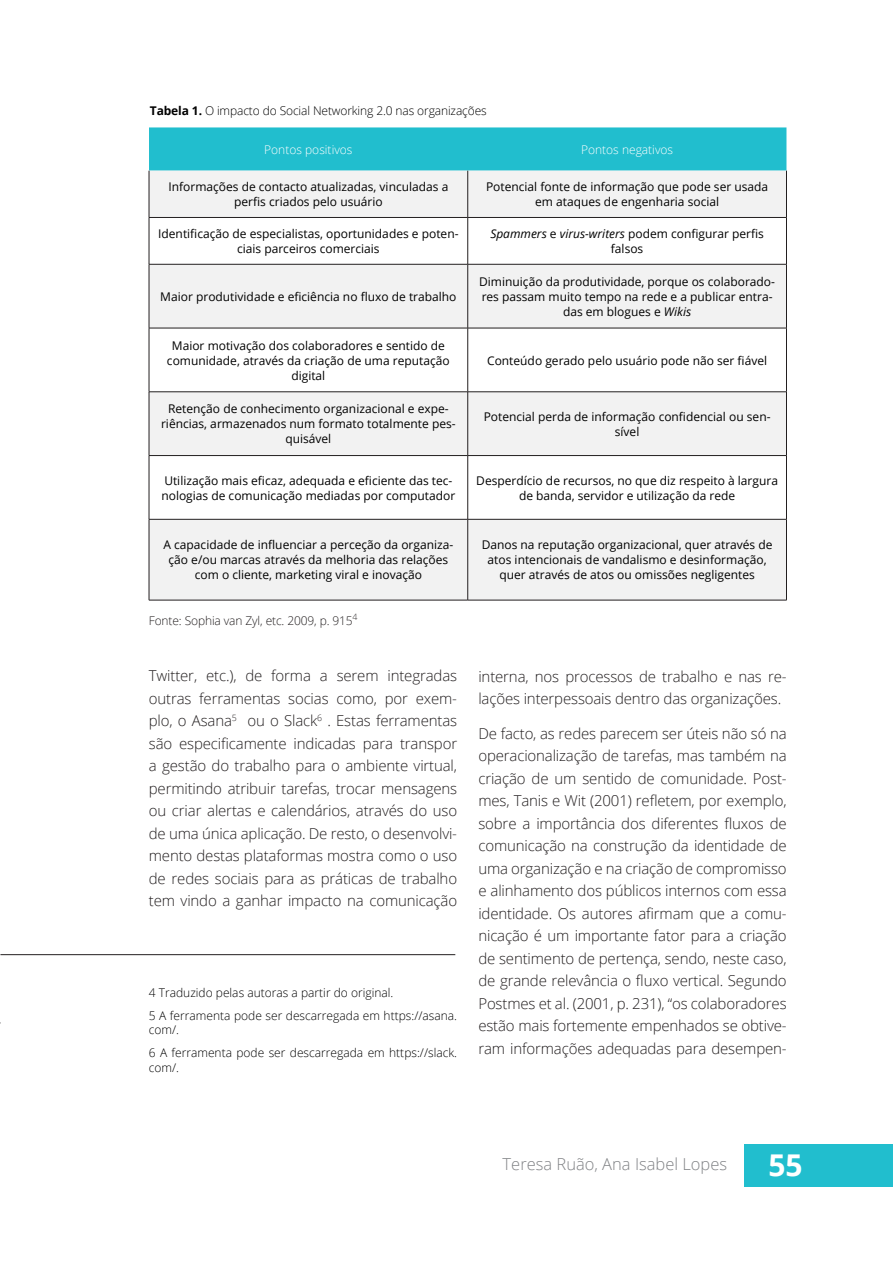
<style>
.page{position:relative;width:893px;height:1263px;background:#fff}
.page>*{position:absolute;margin:0;border:0;box-sizing:border-box;transform-origin:0 0}
.t1{font:700 30px "Open Sans";color:#fff}
.t2{font:300 16.5px "Open Sans";color:#808285}
.t3{font:300 15px/22.5px "Open Sans";letter-spacing:-.01em;color:#231f20;text-align:justify}
.t4{font:12px/15px "Open Sans";color:#000;text-align:center}
.t5{font:300 12px/23px "Open Sans";color:#000}
.t6{font:300 12px "Open Sans";letter-spacing:-.01em;color:#231f20}
.t7{font:300 12px "Open Sans";color:#fff}
.s1{font-weight:700}
.s2{font-style:italic}
</style>
<div class="page">
<div style="left:744px;top:1144px;width:149px;height:43px;background:#21bece"></div>
<hr style="left:0;top:954px;width:455px;height:1px;background:#231f20">
<div style="left:149px;top:127px;width:637px;height:44px;background:#21bece"></div>
<svg style="left:150px;top:171px;width:636px;height:429px;fill:#f2f2f2"></svg>
<hr style="left:149px;top:171px;width:1px;height:46px;background:#231f20">
<hr style="left:467px;top:171px;width:1px;height:46px;background:#231f20">
<hr style="left:786px;top:171px;width:1px;height:46px;background:#231f20">
<hr style="left:149px;top:217px;width:319px;height:1px;background:#231f20">
<hr style="left:149px;top:218px;width:1px;height:46px;background:#231f20">
<hr style="left:468px;top:217px;width:319px;height:1px;background:#231f20">
<hr style="left:467px;top:218px;width:1px;height:46px;background:#231f20">
<hr style="left:786px;top:218px;width:1px;height:46px;background:#231f20">
<hr style="left:149px;top:264px;width:319px;height:1px;background:#231f20">
<hr style="left:149px;top:264px;width:1px;height:64px;background:#231f20">
<hr style="left:468px;top:264px;width:319px;height:1px;background:#231f20">
<hr style="left:467px;top:264px;width:1px;height:64px;background:#231f20">
<hr style="left:786px;top:264px;width:1px;height:64px;background:#231f20">
<hr style="left:149px;top:328px;width:319px;height:1px;background:#231f20">
<hr style="left:149px;top:328px;width:1px;height:64px;background:#231f20">
<hr style="left:468px;top:328px;width:319px;height:1px;background:#231f20">
<hr style="left:467px;top:328px;width:1px;height:64px;background:#231f20">
<hr style="left:786px;top:328px;width:1px;height:64px;background:#231f20">
<hr style="left:149px;top:391px;width:319px;height:1px;background:#231f20">
<hr style="left:149px;top:392px;width:1px;height:63px;background:#231f20">
<hr style="left:468px;top:391px;width:319px;height:1px;background:#231f20">
<hr style="left:467px;top:392px;width:1px;height:63px;background:#231f20">
<hr style="left:786px;top:392px;width:1px;height:63px;background:#231f20">
<hr style="left:149px;top:455px;width:319px;height:1px;background:#231f20">
<hr style="left:149px;top:456px;width:1px;height:63px;background:#231f20">
<hr style="left:468px;top:455px;width:319px;height:1px;background:#231f20">
<hr style="left:467px;top:456px;width:1px;height:63px;background:#231f20">
<hr style="left:786px;top:456px;width:1px;height:63px;background:#231f20">
<hr style="left:149px;top:519px;width:319px;height:1px;background:#231f20">
<hr style="left:149px;top:519px;width:1px;height:81px;background:#231f20">
<hr style="left:468px;top:519px;width:319px;height:1px;background:#231f20">
<hr style="left:467px;top:519px;width:1px;height:81px;background:#231f20">
<hr style="left:786px;top:519px;width:1px;height:81px;background:#231f20">
<hr style="left:149px;top:600px;width:319px;height:1px;background:#231f20">
<hr style="left:468px;top:600px;width:319px;height:1px;background:#231f20">
<p class="t5" style="left:150px;top:99px;width:338px"><span class="s1">Tabela 1.</span> O impacto do Social Networking 2.0 nas organizações</p>
<p class="t7" style="left:264px;top:141px;width:90px">Pontos positivos</p>
<p class="t7" style="left:581px;top:141px;width:94px">Pontos negativos</p>
<p class="t4" style="left:168px;top:179px;width:281px">Informações de contacto atualizadas, vinculadas a perfis criados pelo usuário</p>
<p class="t4" style="left:486px;top:179px;width:284px">Potencial fonte de informação que pode ser usada em ataques de engenharia social</p>
<p class="t4" style="left:158px;top:226px;width:302px">Identificação de especialistas, oportunidades e poten&shy;ciais parceiros comerciais</p>
<p class="t4" style="left:490px;top:226px;width:275px"><span class="s2">Spammers</span> e <span class="s2">virus-writers</span> podem configurar perfis falsos</p>
<p class="t4" style="left:160px;top:289px;width:298px">Maior produtividade e eficiência no fluxo de trabalho</p>
<p class="t4" style="left:479px;top:274px;width:297px">Diminuição da produtividade, porque os colaborado&shy;res passam muito tempo na rede e a publicar entra&shy;das em blogues e <span class="s2">Wikis</span></p>
<p class="t4" style="left:167px;top:337px;width:284px">Maior motivação dos colaboradores e sentido de comunidade, através da criação de uma reputação digital</p>
<p class="t4" style="left:487px;top:352px;width:282px">Conteúdo gerado pelo usuário pode não ser fiável</p>
<p class="t4" style="left:161px;top:401px;width:296px">Retenção de conhecimento organizacional e expe&shy;riências, armazenados num formato totalmente pes&shy;quisável</p>
<p class="t4" style="left:484px;top:409px;width:288px">Potencial perda de informação confidencial ou sen&shy;sível</p>
<p class="t4" style="left:161px;top:472px;width:295px;text-align:left">Utilização mais eficaz, adequada e eficiente das tec&shy;nologias de comunicação mediadas por computador</p>
<p class="t4" style="left:476px;top:472px;width:303px">Desperdício de recursos, no que diz respeito à largura de banda, servidor e utilização da rede</p>
<p class="t4" style="left:163px;top:537px;width:291px">A capacidade de influenciar a perceção da organiza&shy;ção e/ou marcas através da melhoria das relações com o cliente, marketing viral e inovação</p>
<p class="t4" style="left:482px;top:537px;width:292px">Danos na reputação organizacional, quer através de atos intencionais de vandalismo e desinformação, quer através de atos ou omissões negligentes</p>
<p class="t6" style="left:149px;top:612px;width:210px">Fonte: Sophia van Zyl, etc. 2009, p. 915<sup>4</sup></p>
<p class="t3" style="left:149px;top:664px;width:310px">Twitter, etc.), de forma a serem integradas outras ferramentas socias como, por exem&shy;plo, o Asana<sup>5</sup> ou o Slack<sup>6</sup> . Estas ferramentas são especificamente indicadas para transpor a gestão do trabalho para o ambiente virtual, permitindo atribuir tarefas, trocar mensagens ou criar alertas e calendários, através do uso de uma única aplicação. De resto, o desenvolvi&shy;mento destas plataformas mostra como o uso de redes sociais para as práticas de trabalho tem vindo a ganhar impacto na comunicação</p>
<p class="t5" style="left:149px;top:981px;width:310px">4 Traduzido pelas autoras a partir do original.<br>5 A ferramenta pode ser descarregada em https://asana.</p>
<p class="t5" style="left:149px;top:1018px;width:310px">com/.<br>6 A ferramenta pode ser descarregada em https://slack.</p>
<p class="t5" style="left:149px;top:1055px;width:32px">com/.</p>
<p class="t3" style="left:478px;top:665px;width:310px">interna, nos processos de trabalho e nas re&shy;lações interpessoais dentro das organizações.</p>
<p class="t3" style="left:478px;top:722px;width:310px">De facto, as redes parecem ser úteis não só na operacionalização de tarefas, mas também na criação de um sentido de comunidade. Post&shy;mes, Tanis e Wit (2001) refletem, por exemplo, sobre a importância dos diferentes fluxos de comunicação na construção da identidade de uma organização e na criação de compromisso e alinhamento dos públicos internos com essa identidade. Os autores afirmam que a comu&shy;nicação é um importante fator para a criação de sentimento de pertença, sendo, neste caso, de grande relevância o fluxo vertical. Segundo Postmes et al. (2001, p. 231), “os colaboradores estão mais fortemente empenhados se obtive&shy;ram informações adequadas para desempen-</p>
<h2 class="t2" style="left:503px;top:1152px;width:226px">Teresa Ruão, Ana Isabel Lopes</h2>
<h1 class="t1" style="left:768px;top:1144px;width:36px">55</h1>
</div>
